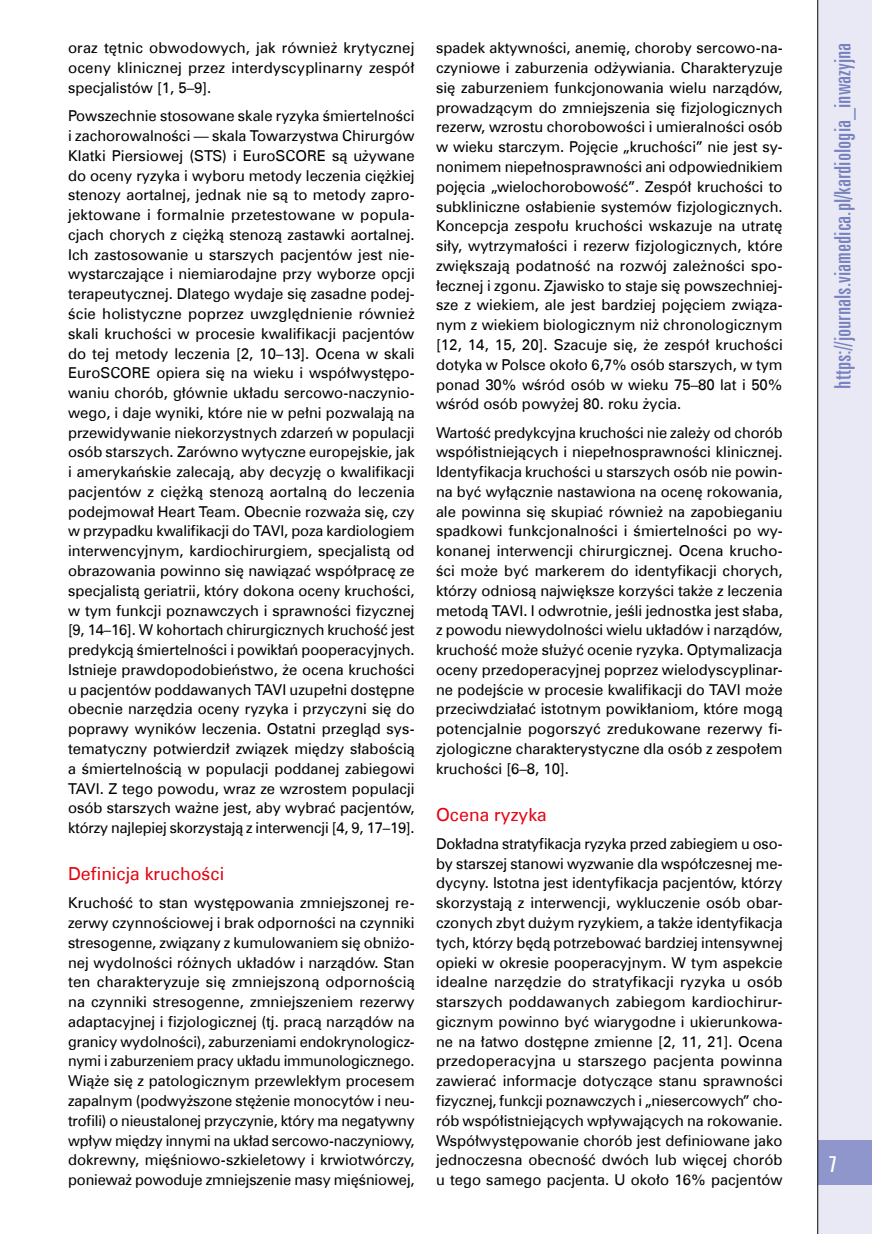
<style>
.page{position:relative;width:872px;height:1234px;background:#fff}
.page>*{position:absolute;margin:0;border:0;box-sizing:border-box;transform-origin:0 0}
.t1{font:22.5px "Zurich X Cn EU";color:#7882bf;scale:1.07 1}
.t2{font:22.5px "Zurich X Cn EU";color:#fff;scale:1.07 1}
.t3{font:18px "Zurich EU";color:#e30613}
.t4{font:15px/19.8px "Zurich EU";color:#000;text-align:justify}
</style>
<div class="page">
<div style="left:817px;top:0;width:55px;height:1233px;background:#e9e9f6"></div>
<div style="left:817px;top:1140px;width:55px;height:44px;background:#8f96cb"></div>
<hr style="left:817px;top:0;width:1px;height:1233px;background:#000">
<p class="t4" style="left:68px;top:38px;width:348px">oraz tętnic obwodowych, jak również krytycznej oceny klinicznej przez interdyscyplinarny zespół specjalistów [1, 5–9].</p>
<p class="t4" style="left:68px;top:106px;width:348px">Powszechnie stosowane skale ryzyka śmiertelności i zachorowalności — skala Towarzystwa Chirurgów Klatki Piersiowej (STS) i EuroSCORE są używane do oceny ryzyka i wyboru metody leczenia ciężkiej stenozy aortalnej, jednak nie są to metody zapro&shy;jektowane i formalnie przetestowane w popula&shy;cjach chorych z ciężką stenozą zastawki aortalnej.<br>Ich zastosowanie u starszych pacjentów jest nie&shy;wystarczające i niemiarodajne przy wyborze opcji terapeutycznej. Dlatego wydaje się zasadne podej&shy;ście holistyczne poprzez uwzględnienie również skali kruchości w procesie kwalifikacji pacjentów do tej metody leczenia [2, 10–13]. Ocena w skali EuroSCORE opiera się na wieku i współwystępo&shy;waniu chorób, głównie układu sercowo-naczynio&shy;wego, i daje wyniki, które nie w pełni pozwalają na przewidywanie niekorzystnych zdarzeń w populacji osób starszych. Zarówno wytyczne europejskie, jak i amerykańskie zalecają, aby decyzję o kwalifikacji pacjentów z ciężką stenozą aortalną do leczenia podejmował Heart Team. Obecnie rozważa się, czy w przypadku kwalifikacji do TAVI, poza kardiologiem interwencyjnym, kardiochirurgiem, specjalistą od obrazowania powinno się nawiązać współpracę ze specjalistą geriatrii, który dokona oceny kruchości, w tym funkcji poznawczych i sprawności fizycznej [9, 14–16]. W kohortach chirurgicznych kruchość jest predykcją śmiertelności i powikłań pooperacyjnych.<br>Istnieje prawdopodobieństwo, że ocena kruchości u pacjentów poddawanych TAVI uzupełni dostępne obecnie narzędzia oceny ryzyka i przyczyni się do poprawy wyników leczenia. Ostatni przegląd sys&shy;tematyczny potwierdził związek między słabością a śmiertelnością w populacji poddanej zabiegowi TAVI. Z tego powodu, wraz ze wzrostem populacji osób starszych ważne jest, aby wybrać pacjentów, którzy najlepiej skorzystają z interwencji [4, 9, 17–19].</p>
<p class="t3" style="left:68px;top:862px;width:158px">Definicja kruchości</p>
<p class="t4" style="left:68px;top:892px;width:348px">Kruchość to stan występowania zmniejszonej re&shy;zerwy czynnościowej i brak odporności na czynniki stresogenne, związany z kumulowaniem się obniżo&shy;nej wydolności różnych układów i narządów. Stan ten charakteryzuje się zmniejszoną odpornością na czynniki stresogenne, zmniejszeniem rezerwy adaptacyjnej i fizjologicznej (tj. pracą narządów na granicy wydolności), zaburzeniami endokrynologicz&shy;nymi i zaburzeniem pracy układu immunologicznego.<br>Wiąże się z patologicznym przewlekłym procesem zapalnym (podwyższone stężenie monocytów i neu&shy;trofili) o nieustalonej przyczynie, który ma negatywny wpływ między innymi na układ sercowo-naczyniowy, dokrewny, mięśniowo-szkieletowy i krwiotwórczy, ponieważ powoduje zmniejszenie masy mięśniowej,</p>
<p class="t4" style="left:436px;top:38px;width:348px">spadek aktywności, anemię, choroby sercowo-na&shy;czyniowe i zaburzenia odżywiania. Charakteryzuje się zaburzeniem funkcjonowania wielu narządów, prowadzącym do zmniejszenia się fizjologicznych rezerw, wzrostu chorobowości i umieralności osób w wieku starczym. Pojęcie „kruchości” nie jest sy&shy;nonimem niepełnosprawności ani odpowiednikiem pojęcia „wielochorobowość”. Zespół kruchości to subkliniczne osłabienie systemów fizjologicznych.<br>Koncepcja zespołu kruchości wskazuje na utratę siły, wytrzymałości i rezerw fizjologicznych, które zwiększają podatność na rozwój zależności spo&shy;łecznej i zgonu. Zjawisko to staje się powszechniej&shy;sze z wiekiem, ale jest bardziej pojęciem związa&shy;nym z wiekiem biologicznym niż chronologicznym [12, 14, 15, 20]. Szacuje się, że zespół kruchości dotyka w Polsce około 6,7% osób starszych, w tym ponad 30% wśród osób w wieku 75–80 lat i 50% wśród osób powyżej 80. roku życia.</p>
<p class="t4" style="left:436px;top:422px;width:348px">Wartość predykcyjna kruchości nie zależy od chorób współistniejących i niepełnosprawności klinicznej.<br>Identyfikacja kruchości u starszych osób nie powin&shy;na być wyłącznie nastawiona na ocenę rokowania, ale powinna się skupiać również na zapobieganiu spadkowi funkcjonalności i śmiertelności po wy&shy;konanej interwencji chirurgicznej. Ocena krucho&shy;ści może być markerem do identyfikacji chorych, którzy odniosą największe korzyści także z leczenia metodą TAVI. I odwrotnie, jeśli jednostka jest słaba, z powodu niewydolności wielu układów i narządów, kruchość może służyć ocenie ryzyka. Optymalizacja oceny przedoperacyjnej poprzez wielodyscyplinar&shy;ne podejście w procesie kwalifikacji do TAVI może przeciwdziałać istotnym powikłaniom, które mogą potencjalnie pogorszyć zredukowane rezerwy fi&shy;zjologiczne charakterystyczne dla osób z zespołem kruchości [6–8, 10].</p>
<p class="t3" style="left:436px;top:803px;width:112px">Ocena ryzyka</p>
<p class="t4" style="left:436px;top:833px;width:348px">Dokładna stratyfikacja ryzyka przed zabiegiem u oso&shy;by starszej stanowi wyzwanie dla współczesnej me&shy;dycyny. Istotna jest identyfikacja pacjentów, którzy skorzystają z interwencji, wykluczenie osób obar&shy;czonych zbyt dużym ryzykiem, a także identyfikacja tych, którzy będą potrzebować bardziej intensywnej opieki w okresie pooperacyjnym. W tym aspekcie idealne narzędzie do stratyfikacji ryzyka u osób starszych poddawanych zabiegom kardiochirur&shy;gicznym powinno być wiarygodne i ukierunkowa&shy;ne na łatwo dostępne zmienne [2, 11, 21]. Ocena przedoperacyjna u starszego pacjenta powinna zawierać informacje dotyczące stanu sprawności fizycznej, funkcji poznawczych i „niesercowych” cho&shy;rób współistniejących wpływających na rokowanie.<br>Współwystępowanie chorób jest definiowane jako jednoczesna obecność dwóch lub więcej chorób u tego samego pacjenta. U około 16% pacjentów</p>
<h1 class="t1" style="left:829px;top:388px;width:325px;rotate:-90deg">https://journals.viamedica.pl/kardiologia_inwazyjna</h1>
<h1 class="t2" style="left:828px;top:1150px;width:9px">7</h1>
</div>
